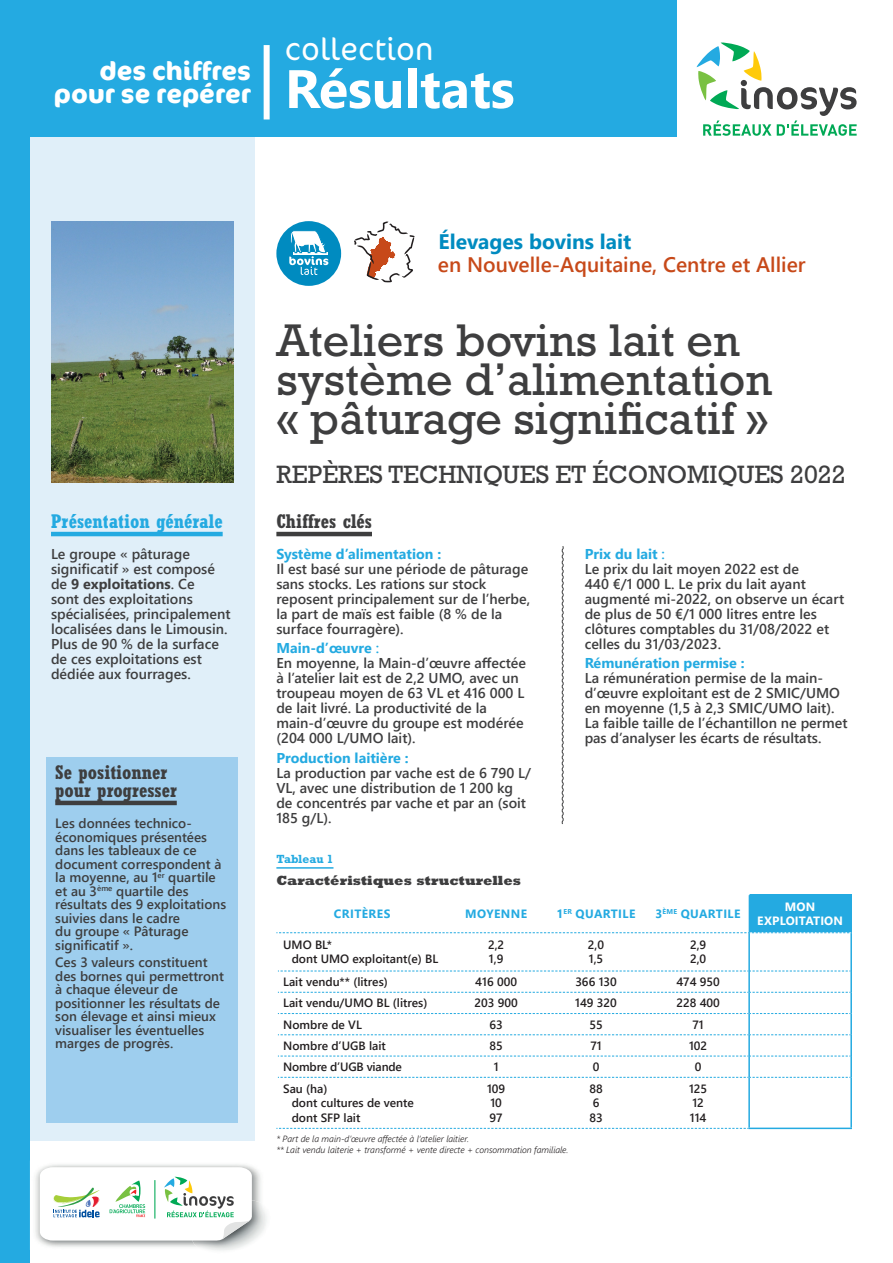
<style>
.page{position:relative;width:893px;height:1263px;background:#fff}
.page>*{position:absolute;margin:0;border:0;box-sizing:border-box;transform-origin:0 0}
.t1{font:700 54px "Segoe UI";color:#fff}
.t2{font:46.5px/39px "Rockwell Std";color:#3e3e3f}
.t3{font:300 31.5px "Cocon";color:#fff}
.t4{font:25.5px "Rockwell Std";color:#3e3e3f}
.t5{font:700 25.5px/22.5px "Cocon";color:#fff;text-align:right}
.t6{font:600 21px "Segoe UI";color:#c74919}
.t7{font:700 21px "Segoe UI";color:#008bc0}
.t8{font:700 condensed 19.5px/18px "Rockwell Std";color:#3e3e3f}
.t9{font:700 condensed 19.5px "Rockwell Std";color:#24aae1}
.t10{font:600 14.25px/15px "Segoe UI";color:#3e3e3f}
.t11{font:700 14.25px "Segoe UI";color:#24aae1}
.t12{font:600 13.5px/13.5px "Segoe UI";color:#3e3e3f}
.t13{font:800 13.5px "Rockwell Std";color:#3e3e3f}
.t14{font:600 12px/14.4px "Segoe UI";color:#231f20}
.t15{font:700 12px "Segoe UI";letter-spacing:.035em;color:#24aae1}
.t16{font:700 12px/14.4px "Segoe UI";letter-spacing:.015em;color:#fff;text-align:center}
.t17{font:700 12px "Rockwell Std";color:#24aae1}
.t18{font:italic 300 9px/10.5px "Segoe UI";color:#231f20}
.s1{font-weight:700}
.s2{font-weight:700;color:#24aae1}
.s3{color:#24aae1}
</style>
<div class="page">
<div style="left:276px;top:221px;width:65px;height:65px;background:#008bc0;border-radius:50%"></div>
<svg style="left:289px;top:230px;width:39px;height:45px"></svg>
<div style="left:30px;top:136px;width:225px;height:1005px;background:#e0eff9"></div>
<div style="left:0;top:136px;width:30px;height:1127px;background:#24aae1"></div>
<img style="left:51px;top:221px;width:183px;height:262px">
<svg style="left:561px;top:546px;width:3px;height:278px"></svg>
<div style="left:0;top:0;width:676px;height:136px;background:#24aae1"></div>
<div style="left:264px;top:45px;width:6px;height:74px;background:#fff"></div>
<hr style="left:51px;top:532px;width:172px;height:4px;background:#24aae1">
<svg style="left:354px;top:221px;width:61px;height:61px"></svg>
<img style="left:35px;top:1164px;width:226px;height:83px">
<img style="left:191px;top:1200px;width:75px;height:50px">
<svg style="left:40px;top:1167px;width:212px;height:74px"></svg>
<hr style="left:154px;top:1180px;width:1px;height:38px;background:#00a955">
<hr style="left:276px;top:867px;width:57px;height:2px;background:#24aae1">
<svg style="left:697px;top:43px;width:160px;height:93px"></svg>
<div style="left:749px;top:894px;width:102px;height:39px;background:#24aae1"></div>
<svg style="left:278px;top:992px;width:572px;height:1px"></svg>
<svg style="left:278px;top:1013px;width:572px;height:1px"></svg>
<svg style="left:278px;top:1034px;width:572px;height:1px"></svg>
<svg style="left:278px;top:1056px;width:572px;height:1px"></svg>
<svg style="left:278px;top:1077px;width:572px;height:1px"></svg>
<svg style="left:276px;top:1128px;width:472px;height:1px"></svg>
<svg style="left:276px;top:932px;width:576px;height:1px"></svg>
<svg style="left:278px;top:971px;width:572px;height:1px"></svg>
<hr style="left:851px;top:894px;width:1px;height:38px;background:#24aae1">
<hr style="left:748px;top:933px;width:2px;height:38px;background:#24aae1">
<hr style="left:850px;top:933px;width:2px;height:38px;background:#24aae1">
<hr style="left:748px;top:971px;width:2px;height:21px;background:#24aae1">
<hr style="left:850px;top:971px;width:2px;height:21px;background:#24aae1">
<hr style="left:748px;top:992px;width:2px;height:21px;background:#24aae1">
<hr style="left:850px;top:992px;width:2px;height:21px;background:#24aae1">
<hr style="left:748px;top:1013px;width:2px;height:22px;background:#24aae1">
<hr style="left:850px;top:1013px;width:2px;height:22px;background:#24aae1">
<hr style="left:748px;top:1035px;width:2px;height:21px;background:#24aae1">
<hr style="left:850px;top:1035px;width:2px;height:21px;background:#24aae1">
<hr style="left:748px;top:1056px;width:2px;height:21px;background:#24aae1">
<hr style="left:850px;top:1056px;width:2px;height:21px;background:#24aae1">
<hr style="left:748px;top:1077px;width:2px;height:50px;background:#24aae1">
<hr style="left:850px;top:1077px;width:2px;height:50px;background:#24aae1">
<hr style="left:748px;top:1127px;width:104px;height:2px;background:#24aae1">
<div style="left:47px;top:757px;width:191px;height:365px;background:#9eceee"></div>
<hr style="left:55px;top:801px;width:122px;height:4px;background:#3e3e3f">
<hr style="left:276px;top:532px;width:96px;height:4px;background:#3e3e3f">
<h3 class="t5" style="left:54px;top:60px;width:198px">des chiffres pour se repérer</h3>
<h3 class="t3" style="left:285px;top:31px;width:150px">collection</h3>
<h1 class="t1" style="left:285px;top:38px;width:231px">Résultats</h1>
<h3 class="t9" style="left:51px;top:509px;width:173px">Présentation générale</h3>
<p class="t10" style="left:51px;top:545px;width:181px">Le groupe « pâturage significatif » est composé de <span class="s1">9 exploitations</span>. Ce<br>sont des exploitations spécialisées, principalement localisées dans le Limousin.<br>Plus de 90 % de la surface de ces exploitations est dédiée aux fourrages.</p>
<h3 class="t8" style="left:55px;top:763px;width:123px">Se positionner pour progresser</h3>
<p class="t12" style="left:55px;top:815px;width:172px">Les données technico&shy;économiques présentées dans les tableaux de ce document correspondent à la moyenne, au 1<sup>er</sup> quartile et au 3<sup>ème</sup> quartile des résultats des 9 exploitations suivies dans le cadre<br>du groupe « Pâturage significatif ».</p>
<p class="t12" style="left:55px;top:955px;width:170px">Ces 3 valeurs constituent des bornes qui permettront à chaque éleveur de positionner les résultats de son élevage et ainsi mieux visualiser les éventuelles marges de progrès.</p>
<h3 class="t7" style="left:438px;top:222px;width:194px">Élevages bovins lait</h3>
<h3 class="t6" style="left:438px;top:245px;width:369px">en Nouvelle-Aquitaine, Centre et Allier</h3>
<h2 class="t2" style="left:276px;top:320px;width:497px">Ateliers bovins lait en système d’alimentation « pâturage significatif »</h2>
<h3 class="t4" style="left:276px;top:459px;width:571px">REPÈRES TECHNIQUES ET ÉCONOMIQUES 2022</h3>
<h3 class="t8" style="left:276px;top:512px;width:97px">Chiffres clés</h3>
<p class="t11" style="left:276px;top:540px;width:166px">Système d’alimentation :</p>
<p class="t10" style="left:276px;top:560px;width:255px">Il est basé sur une période de pâturage sans stocks. Les rations sur stock reposent principalement sur de l’herbe, la part de maïs est faible (8 % de la surface fourragère).</p>
<p class="t10" style="left:276px;top:639px;width:251px"><span class="s2">Main-d’œuvre</span> <span class="s3">:<br></span>En moyenne, la Main-d’œuvre affectée à l’atelier lait est de 2,2 UMO, avec un troupeau moyen de 63 VL et 416 000 L de lait livré. La productivité de la main-d’œuvre du groupe est modérée (204 000 L/UMO lait).</p>
<p class="t11" style="left:276px;top:744px;width:134px">Production laitière :</p>
<p class="t10" style="left:276px;top:764px;width:256px">La production par vache est de 6 790 L/<br>VL, avec une distribution de 1 200 kg de concentrés par vache et par an (soit<br>185 g/L).</p>
<p class="t10" style="left:585px;top:545px;width:261px"><span class="s2">Prix du lait</span> <span class="s3">:<br></span>Le prix du lait moyen 2022 est de<br>440 €/1 000 L. Le prix du lait ayant augmenté mi-2022, on observe un écart de plus de 50 €/1 000 litres entre les clôtures comptables du 31/08/2022 et celles du 31/03/2023.</p>
<p class="t11" style="left:585px;top:650px;width:161px">Rémunération permise :</p>
<p class="t10" style="left:585px;top:670px;width:264px">La rémunération permise de la main&shy;d’œuvre exploitant est de 2 SMIC/UMO en moyenne (1,5 à 2,3 SMIC/UMO lait).<br>La faible taille de l’échantillon ne permet pas d’analyser les écarts de résultats.</p>
<p class="t17" style="left:276px;top:852px;width:59px">Tableau 1</p>
<p class="t13" style="left:276px;top:872px;width:246px">Caractéristiques structurelles</p>
<p class="t15" style="left:334px;top:902px;width:58px">CRITÈRES</p>
<p class="t15" style="left:465px;top:902px;width:63px">MOYENNE</p>
<p class="t15" style="left:556px;top:902px;width:81px">1<sup>ER</sup> QUARTILE</p>
<p class="t15" style="left:655px;top:902px;width:87px">3<sup>ÈME</sup> QUARTILE</p>
<p class="t16" style="left:757px;top:898px;width:87px">MON<br>EXPLOITATION</p>
<p class="t14" style="left:292px;top:936px;width:148px;text-indent:-9px">UMO BL*<br>dont UMO exploitant(e) BL</p>
<p class="t14" style="left:488px;top:936px;width:18px">2,2<br>1,9</p>
<p class="t14" style="left:588px;top:936px;width:18px">2,0<br>1,5</p>
<p class="t14" style="left:690px;top:936px;width:18px">2,9<br>2,0</p>
<p class="t14" style="left:283px;top:973px;width:106px">Lait vendu** (litres)</p>
<p class="t14" style="left:475px;top:973px;width:43px">416 000</p>
<p class="t14" style="left:575px;top:973px;width:43px">366 130</p>
<p class="t14" style="left:676px;top:973px;width:45px">474 950</p>
<p class="t14" style="left:283px;top:995px;width:146px">Lait vendu/UMO BL (litres)</p>
<p class="t14" style="left:474px;top:995px;width:45px">203 900</p>
<p class="t14" style="left:575px;top:995px;width:43px">149 320</p>
<p class="t14" style="left:676px;top:995px;width:45px">228 400</p>
<p class="t14" style="left:283px;top:1016px;width:80px">Nombre de VL</p>
<p class="t14" style="left:489px;top:1016px;width:15px">63</p>
<p class="t14" style="left:589px;top:1016px;width:15px">55</p>
<p class="t14" style="left:692px;top:1016px;width:13px">71</p>
<p class="t14" style="left:283px;top:1037px;width:104px">Nombre d’UGB lait</p>
<p class="t14" style="left:489px;top:1037px;width:15px">85</p>
<p class="t14" style="left:590px;top:1037px;width:13px">71</p>
<p class="t14" style="left:689px;top:1037px;width:20px">102</p>
<p class="t14" style="left:283px;top:1059px;width:120px">Nombre d’UGB viande</p>
<p class="t14" style="left:494px;top:1059px;width:6px">1</p>
<p class="t14" style="left:593px;top:1059px;width:8px">0</p>
<p class="t14" style="left:695px;top:1059px;width:8px">0</p>
<p class="t14" style="left:292px;top:1080px;width:124px;text-indent:-9px">Sau (ha)<br>dont cultures de vente dont SFP lait</p>
<p class="t14" style="left:487px;top:1080px;width:20px">109<br>10<br>97</p>
<p class="t14" style="left:589px;top:1080px;width:15px">88<br>6<br>83</p>
<p class="t14" style="left:689px;top:1080px;width:20px">125<br>12<br>114</p>
<p class="t18" style="left:276px;top:1132px;width:294px">* Part de la main-d’œuvre affectée à l’atelier laitier.<br>** Lait vendu laiterie + transformé + vente directe + consommation familiale.</p>
</div>
